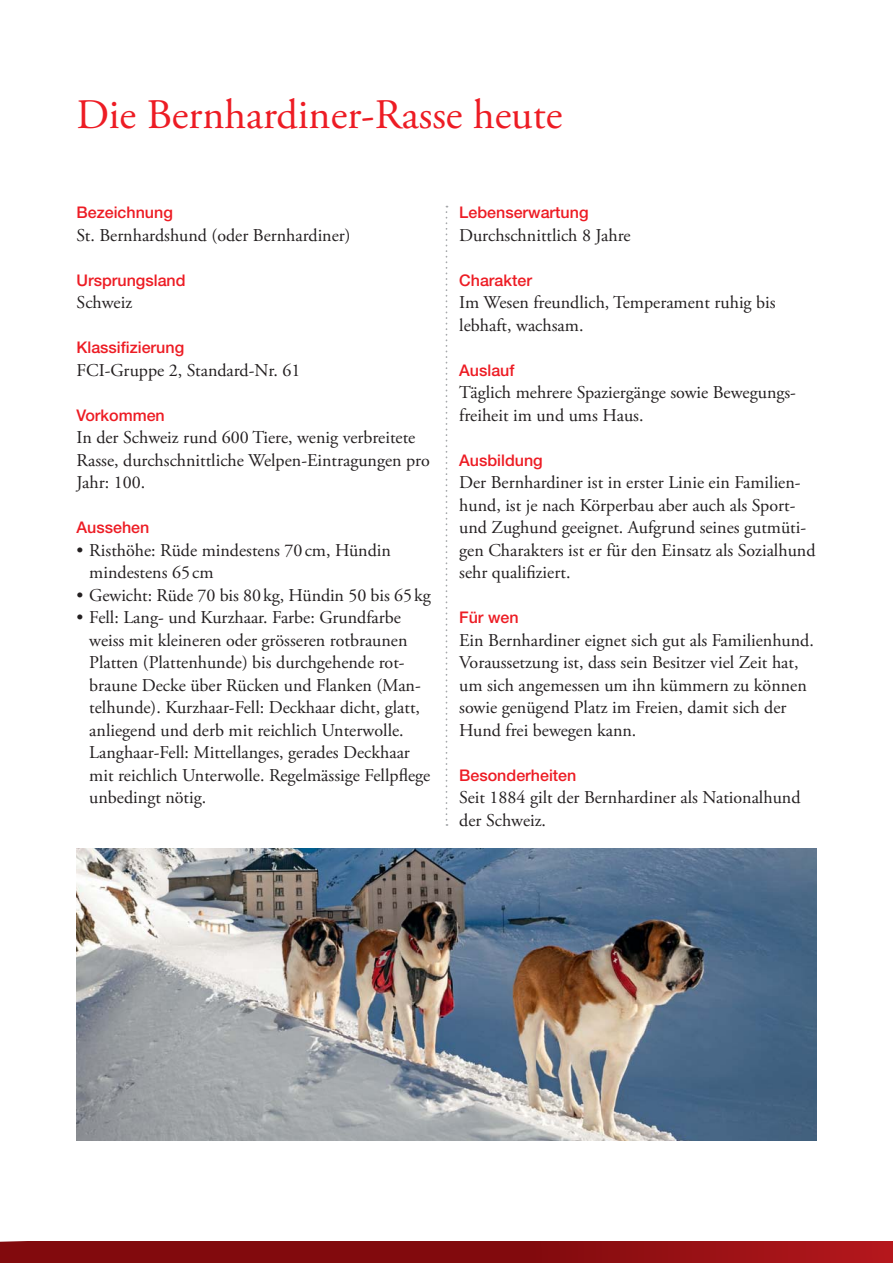
<style>
.page{position:relative;width:893px;height:1263px;background:#fff}
.page>*{position:absolute;margin:0;border:0;box-sizing:border-box;transform-origin:0 0}
.t1{font:42px "Adobe Garamond Pro";color:#ed1c24}
.t2{font:18px/22.5px "Adobe Garamond Pro";color:#231f20}
.t3{font:500 16.05px "Helvetica Neue";color:#ed1c24}
</style>
<div class="page">
<svg style="left:446px;top:206px;width:1px;height:620px"></svg>
<img style="left:77px;top:848px;width:739px;height:293px">
<svg style="left:0;top:1242px;width:893px;height:21px;background:#8c0c10"></svg>
<h1 class="t1" style="left:77px;top:98px;width:487px">Die Bernhardiner-Rasse heute</h1>
<p class="t3" style="left:77px;top:207px;width:98px">Bezeichnung</p>
<p class="t2" style="left:77px;top:225px;width:276px">St. Bernhardshund (oder Bernhardiner)</p>
<p class="t3" style="left:77px;top:274px;width:111px">Ursprungsland</p>
<p class="t2" style="left:77px;top:293px;width:57px">Schweiz</p>
<p class="t3" style="left:77px;top:342px;width:109px">Klassifizierung</p>
<p class="t2" style="left:77px;top:360px;width:225px">FCI-Gruppe 2, Standard-Nr. 61</p>
<p class="t3" style="left:77px;top:409px;width:90px">Vorkommen</p>
<p class="t2" style="left:77px;top:428px;width:355px">In der Schweiz rund 600 Tiere, wenig verbreitete<br>Rasse, durchschnittliche Welpen-Eintragungen pro<br>Jahr: 100.</p>
<p class="t3" style="left:77px;top:522px;width:74px">Aussehen</p>
<p class="t2" style="left:89px;top:540px;width:303px;text-indent:-13px">• Risthöhe: Rüde mindestens 70 cm, Hündin mindestens 65 cm</p>
<p class="t2" style="left:77px;top:585px;width:356px">• Gewicht: Rüde 70 bis 80 kg, Hündin 50 bis 65 kg</p>
<p class="t2" style="left:89px;top:608px;width:343px;text-indent:-13px">• Fell: Lang- und Kurzhaar. Farbe: Grundfarbe weiss mit kleineren oder grösseren rotbraunen Platten (Plattenhunde) bis durchgehende rot&shy;braune Decke über Rücken und Flanken (Man&shy;telhunde). Kurzhaar-Fell: Deckhaar dicht, glatt, anliegend und derb mit reichlich Unterwolle.<br>Langhaar-Fell: Mittellanges, gerades Deckhaar mit reichlich Unterwolle. Regelmässige Fellpflege unbedingt nötig.</p>
<p class="t3" style="left:459px;top:207px;width:131px">Lebenserwartung</p>
<p class="t2" style="left:459px;top:225px;width:173px">Durchschnittlich 8 Jahre</p>
<p class="t3" style="left:459px;top:274px;width:74px">Charakter</p>
<p class="t2" style="left:459px;top:293px;width:318px">Im Wesen freundlich, Temperament ruhig bis lebhaft, wachsam.</p>
<p class="t3" style="left:459px;top:364px;width:57px">Auslauf</p>
<p class="t2" style="left:459px;top:383px;width:338px">Täglich mehrere Spaziergänge sowie Bewegungs&shy;freiheit im und ums Haus.</p>
<p class="t3" style="left:459px;top:454px;width:85px">Ausbildung</p>
<p class="t2" style="left:459px;top:473px;width:358px">Der Bernhardiner ist in erster Linie ein Familien&shy;hund, ist je nach Körperbau aber auch als Sport&shy;und Zughund geeignet. Aufgrund seines gutmüti&shy;gen Charakters ist er für den Einsatz als Sozialhund sehr qualifiziert.</p>
<p class="t3" style="left:459px;top:612px;width:61px">Für wen</p>
<p class="t2" style="left:459px;top:630px;width:356px">Ein Bernhardiner eignet sich gut als Familienhund.<br>Voraussetzung ist, dass sein Besitzer viel Zeit hat, um sich angemessen um ihn kümmern zu können sowie genügend Platz im Freien, damit sich der Hund frei bewegen kann.</p>
<p class="t3" style="left:459px;top:769px;width:119px">Besonderheiten</p>
<p class="t2" style="left:459px;top:788px;width:343px">Seit 1884 gilt der Bernhardiner als Nationalhund der Schweiz.</p>
</div>
